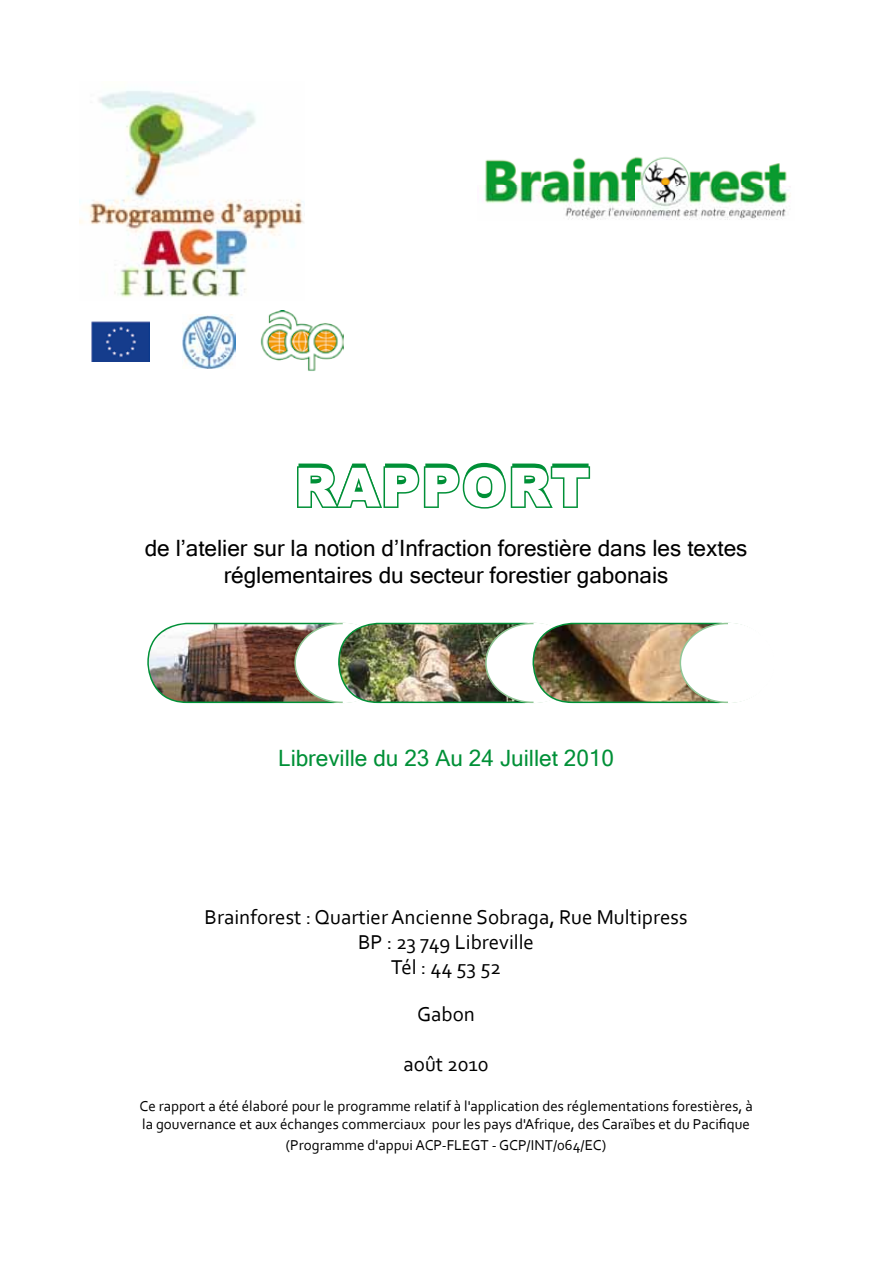
<style>
.page{position:relative;width:893px;height:1263px;background:#fff}
.page>*{position:absolute;margin:0;border:0;box-sizing:border-box;transform-origin:0 0}
.t1{font:900 54px "Arial";letter-spacing:.025em;color:#009037}
.t2{font:22.5px/27px "Microsoft Sans Serif";color:#000;text-align:center}
.t3{font:22.5px "Microsoft Sans Serif";color:#009037}
.t4{font:21px/25.2px "Corbel";color:#000;text-align:center}
.t5{font:15px/18px "Corbel";color:#000}
</style>
<div class="page">
<img style="left:484px;top:157px;width:307px;height:63px">
<img style="left:80px;top:90px;width:224px;height:207px">
<img style="left:260px;top:310px;width:83px;height:61px">
<img style="left:182px;top:315px;width:54px;height:54px">
<img style="left:92px;top:322px;width:58px;height:39px">
<img style="left:147px;top:623px;width:598px;height:80px">
<svg style="left:297px;top:465px;width:294px;height:44px"></svg>
<h1 class="t1" style="left:294px;top:444px;width:297px">RAPPORT</h1>
<h2 class="t2" style="left:145px;top:535px;width:604px">de l’atelier sur la notion d’Infraction forestière dans les textes réglementaires du secteur forestier gabonais</h2>
<h2 class="t3" style="left:278px;top:745px;width:337px">Libreville du 23 Au 24 Juillet 2010</h2>
<h3 class="t4" style="left:205px;top:903px;width:484px">Brainforest : Quartier Ancienne Sobraga, Rue Multipress<br>BP : 23 749 Libreville<br>Tél : 44 53 52</h3>
<h3 class="t4" style="left:417px;top:1001px;width:59px">Gabon</h3>
<h3 class="t4" style="left:403px;top:1051px;width:87px">août 2010</h3>
<p class="t5" style="left:140px;top:1096px;width:615px">Ce rapport a été élaboré pour le programme relatif à l'application des réglementations forestières, à la gouvernance et aux échanges commerciaux pour les pays d'Afrique, des Caraïbes et du Pacifique</p>
<p class="t5" style="left:286px;top:1136px;width:322px">(Programme d'appui ACP-FLEGT - GCP/INT/064/EC)</p>
</div>
